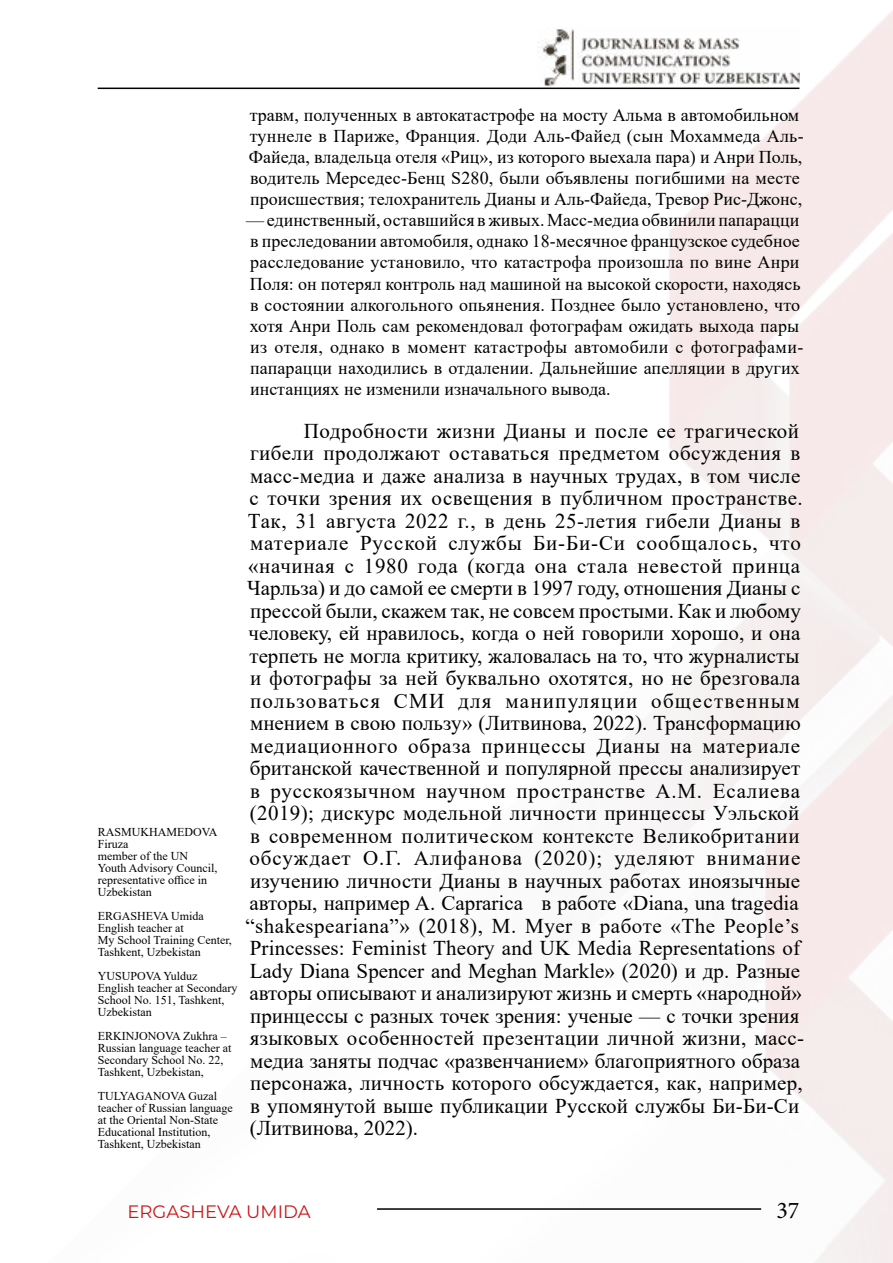
<style>
.page{position:relative;width:893px;height:1263px;background:#fff}
.page>*{position:absolute;margin:0;border:0;box-sizing:border-box;transform-origin:0 0}
.t1{font:24px "Minion Pro";color:#000}
.t2{font:21px/22.5px "Times New Roman";letter-spacing:.01em;color:#010202}
.t3{font:18px/21px "Times New Roman";color:#010202}
.t4{font:100 18px "Montserrat";color:#cd1719}
.t5{font:12px/12px "Times New Roman";color:#010202}
</style>
<div class="page">
<img style="left:97px;top:11px;width:796px;height:1252px">
<img style="left:538px;top:27px;width:38px;height:61px">
<img style="left:578px;top:27px;width:221px;height:61px">
<p class="t5" style="left:98px;top:825px;width:121px">RASMUKHAMEDOVA<br>Firuza<br>member of the UN<br>Youth Advisory Council, representative office in<br>Uzbekistan</p>
<p class="t5" style="left:98px;top:909px;width:136px">ERGASHEVA Umida<br>English teacher at<br>My School Training Center,<br>Tashkent, Uzbekistan</p>
<p class="t5" style="left:98px;top:969px;width:141px">YUSUPOVA Yulduz<br>English teacher at Secondary<br>School No. 151, Tashkent,<br>Uzbekistan</p>
<p class="t5" style="left:98px;top:1029px;width:135px">ERKINJONOVA Zukhra –<br>Russian language teacher at<br>Secondary School No. 22,<br>Tashkent, Uzbekistan,</p>
<p class="t5" style="left:98px;top:1089px;width:136px">TULYAGANOVA Guzal teacher of Russian language at the Oriental Non-State<br>Educational Institution,<br>Tashkent, Uzbekistan</p>
<p class="t3" style="left:249px;top:104px;width:556px">травм, полученных в автокатастрофе на мосту Альма в автомобильном туннеле в Париже, Франция. Доди Аль-Файед (сын Мохаммеда Аль-Файеда, владельца отеля «Риц», из которого выехала пара) и Анри Поль, водитель Мерседес-Бенц S280, были объявлены погибшими на месте происшествия; телохранитель Дианы и Аль-Файеда, Тревор Рис-Джонс,</p>
<p class="t3" style="left:246px;top:209px;width:559px">— единственный, оставшийся в живых. Масс-медиа обвинили папарацци в преследовании автомобиля, однако 18-месячное французское судебное расследование установило, что катастрофа произошла по вине Анри Поля: он потерял контроль над машиной на высокой скорости, находясь в состоянии алкогольного опьянения. Позднее было установлено, что хотя Анри Поль сам рекомендовал фотографам ожидать выхода пары из отеля, однако в момент катастрофы автомобили с фотографами&shy;папарацци находились в отдалении. Дальнейшие апелляции в других инстанциях не изменили изначального вывода.</p>
<p class="t2" style="left:245px;top:419px;width:560px;text-indent:59px">Подробности жизни Дианы и после ее трагической гибели продолжают оставаться предметом обсуждения в масс-медиа и даже анализа в научных трудах, в том числе с точки зрения их освещения в публичном пространстве.<br>Так, 31 августа 2022 г., в день 25-летия гибели Дианы в материале Русской службы Би-Би-Си сообщалось, что «начиная с 1980 года (когда она стала невестой принца Чарльза) и до самой ее смерти в 1997 году, отношения Дианы с прессой были, скажем так, не совсем простыми. Как и любому человеку, ей нравилось, когда о ней говорили хорошо, и она терпеть не могла критику, жаловалась на то, что журналисты и фотографы за ней буквально охотятся, но не брезговала пользоваться СМИ для манипуляции общественным мнением в свою пользу» (Литвинова, 2022). Трансформацию медиационного образа принцессы Дианы на материале британской качественной и популярной прессы анализирует в русскоязычном научном пространстве А.М. Есалиева (2019); дискурс модельной личности принцессы Уэльской в современном политическом контексте Великобритании обсуждает О.Г. Алифанова (2020); уделяют внимание изучению личности Дианы в научных работах иноязычные авторы, например A. Caprarica в работе «Diana, una tragedia “shakespeariana”» (2018), M. Myer в работе «The People’s Princesses: Feminist Theory and UK Media Representations of Lady Diana Spencer and Meghan Markle» (2020) и др. Разные авторы описывают и анализируют жизнь и смерть «народной» принцессы с разных точек зрения: ученые — с точки зрения языковых особенностей презентации личной жизни, масс&shy;медиа заняты подчас «развенчанием» благоприятного образа персонажа, личность которого обсуждается, как, например, в упомянутой выше публикации Русской службы Би-Би-Си (Литвинова, 2022).</p>
<p class="t4" style="left:128px;top:1199px;width:185px">ERGASHEVA UMIDA</p>
<p class="t1" style="left:776px;top:1194px;width:25px">37</p>
</div>
